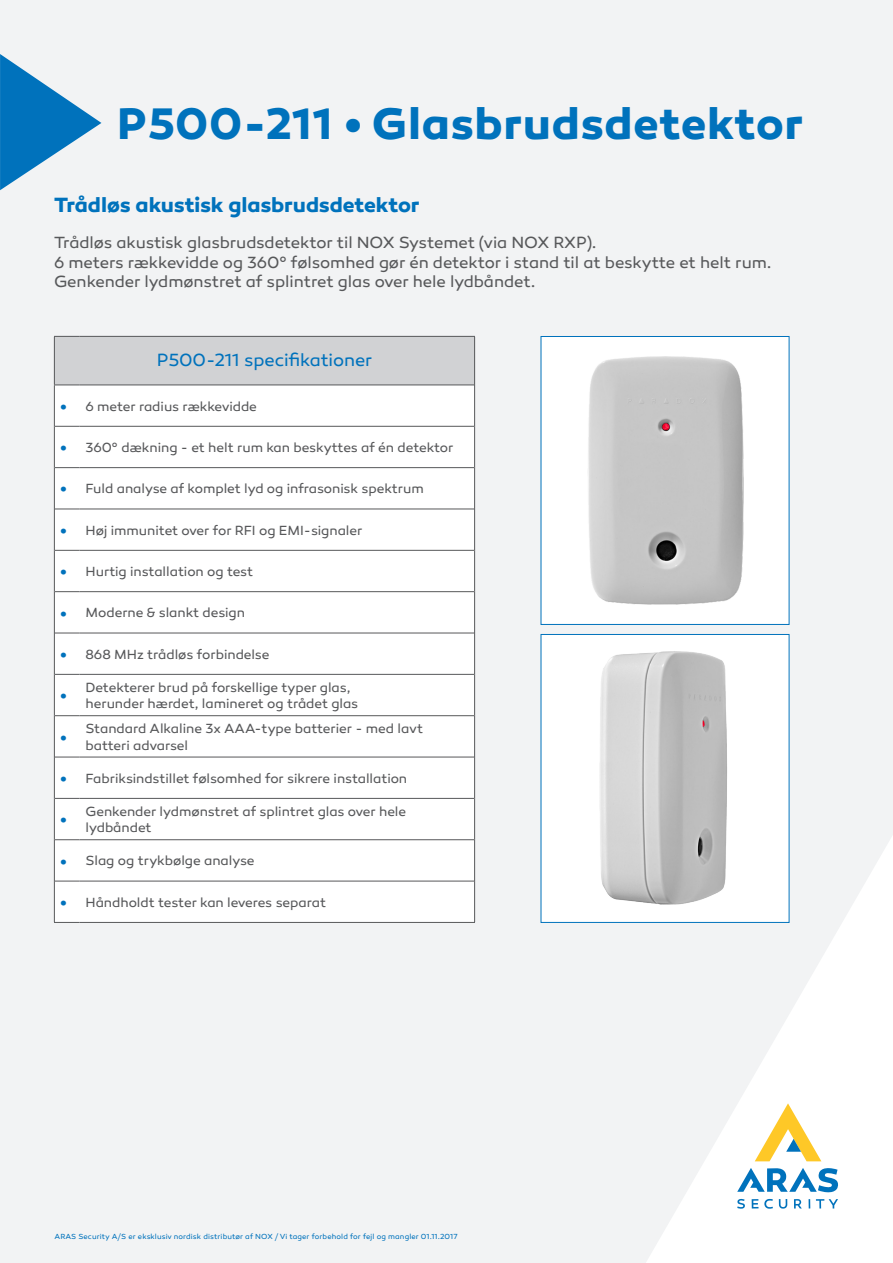
<style>
.page{position:relative;width:893px;height:1263px;background:#f2f3f4}
.page>*{position:absolute;margin:0;border:0;box-sizing:border-box;transform-origin:0 0}
.Titel_productgroep_i{font:700 45px "Canaro";letter-spacing:.015em;color:#0072bc}
.Titel_specs{font:700 21px "Canaro";letter-spacing:-.01em;color:#0072bc}
.Bodytekst{font:18px "Canaro";letter-spacing:-.005em;color:#0072bc}
.t1{font:16.5px "Canaro";letter-spacing:-.005em;color:#57585a}
.t2{font:700 16.5px "Canaro";color:#0072bc}
.Bodytekst-2{font:13.5px/16.5px "Canaro";letter-spacing:-.005em;color:#57585a}
.Titel_productgroep_i-2{font:7.5px "Canaro";letter-spacing:.015em;color:#0072bc}
</style>
<div class="page">
<svg style="left:646px;top:835px;width:247px;height:428px"></svg>
<svg style="left:752px;top:1199px;width:6px;height:9px"></svg>
<svg style="left:737px;top:1199px;width:8px;height:10px"></svg>
<svg style="left:779px;top:1199px;width:8px;height:10px"></svg>
<svg style="left:764px;top:1199px;width:9px;height:10px"></svg>
<svg style="left:816px;top:1199px;width:22px;height:9px"></svg>
<svg style="left:794px;top:1199px;width:8px;height:9px"></svg>
<svg style="left:737px;top:1168px;width:101px;height:24px"></svg>
<svg style="left:755px;top:1103px;width:66px;height:58px"></svg>
<svg style="left:0;top:54px;width:101px;height:136px"></svg>
<div style="left:54px;top:336px;width:421px;height:49px;background:#d1d2d4"></div>
<svg style="left:55px;top:386px;width:419px;height:536px"></svg>
<hr style="left:54px;top:337px;width:1px;height:48px;background:#57585a">
<hr style="left:474px;top:337px;width:1px;height:48px;background:#57585a">
<hr style="left:474px;top:385px;width:1px;height:41px;background:#57585a">
<hr style="left:474px;top:426px;width:1px;height:42px;background:#57585a">
<hr style="left:474px;top:468px;width:1px;height:41px;background:#57585a">
<hr style="left:474px;top:509px;width:1px;height:41px;background:#57585a">
<hr style="left:474px;top:550px;width:1px;height:42px;background:#57585a">
<hr style="left:474px;top:592px;width:1px;height:41px;background:#57585a">
<hr style="left:474px;top:633px;width:1px;height:41px;background:#57585a">
<hr style="left:474px;top:674px;width:1px;height:42px;background:#57585a">
<hr style="left:474px;top:716px;width:1px;height:41px;background:#57585a">
<hr style="left:474px;top:757px;width:1px;height:41px;background:#57585a">
<hr style="left:474px;top:798px;width:1px;height:42px;background:#57585a">
<hr style="left:474px;top:840px;width:1px;height:41px;background:#57585a">
<hr style="left:474px;top:881px;width:1px;height:41px;background:#57585a">
<hr style="left:80px;top:922px;width:395px;height:1px;background:#57585a">
<hr style="left:80px;top:385px;width:394px;height:1px;background:#57585a">
<hr style="left:80px;top:426px;width:394px;height:1px;background:#57585a">
<hr style="left:80px;top:467px;width:394px;height:1px;background:#57585a">
<hr style="left:80px;top:509px;width:394px;height:1px;background:#57585a">
<hr style="left:80px;top:550px;width:394px;height:1px;background:#57585a">
<hr style="left:80px;top:591px;width:394px;height:1px;background:#57585a">
<hr style="left:80px;top:633px;width:394px;height:1px;background:#57585a">
<hr style="left:80px;top:674px;width:394px;height:1px;background:#57585a">
<hr style="left:80px;top:715px;width:394px;height:1px;background:#57585a">
<hr style="left:80px;top:757px;width:394px;height:1px;background:#57585a">
<hr style="left:80px;top:798px;width:394px;height:1px;background:#57585a">
<hr style="left:80px;top:839px;width:394px;height:1px;background:#57585a">
<hr style="left:80px;top:881px;width:394px;height:1px;background:#57585a">
<svg style="left:54px;top:336px;width:26px;height:1px"></svg>
<hr style="left:80px;top:336px;width:395px;height:1px;background:#57585a">
<svg style="left:55px;top:385px;width:25px;height:1px"></svg>
<svg style="left:55px;top:426px;width:25px;height:1px"></svg>
<svg style="left:55px;top:467px;width:25px;height:1px"></svg>
<svg style="left:55px;top:509px;width:25px;height:1px"></svg>
<svg style="left:55px;top:550px;width:25px;height:1px"></svg>
<svg style="left:55px;top:591px;width:25px;height:1px"></svg>
<svg style="left:55px;top:633px;width:25px;height:1px"></svg>
<svg style="left:55px;top:674px;width:25px;height:1px"></svg>
<svg style="left:55px;top:715px;width:25px;height:1px"></svg>
<svg style="left:55px;top:757px;width:25px;height:1px"></svg>
<svg style="left:55px;top:798px;width:25px;height:1px"></svg>
<svg style="left:55px;top:839px;width:25px;height:1px"></svg>
<svg style="left:55px;top:881px;width:25px;height:1px"></svg>
<svg style="left:54px;top:922px;width:26px;height:1px"></svg>
<hr style="left:54px;top:385px;width:1px;height:41px;background:#57585a">
<hr style="left:54px;top:426px;width:1px;height:42px;background:#57585a">
<hr style="left:54px;top:468px;width:1px;height:41px;background:#57585a">
<hr style="left:54px;top:509px;width:1px;height:41px;background:#57585a">
<hr style="left:54px;top:550px;width:1px;height:42px;background:#57585a">
<hr style="left:54px;top:592px;width:1px;height:41px;background:#57585a">
<hr style="left:54px;top:633px;width:1px;height:41px;background:#57585a">
<hr style="left:54px;top:674px;width:1px;height:42px;background:#57585a">
<hr style="left:54px;top:716px;width:1px;height:41px;background:#57585a">
<hr style="left:54px;top:757px;width:1px;height:41px;background:#57585a">
<hr style="left:54px;top:798px;width:1px;height:42px;background:#57585a">
<hr style="left:54px;top:840px;width:1px;height:41px;background:#57585a">
<hr style="left:54px;top:881px;width:1px;height:41px;background:#57585a">
<div style="left:541px;top:336px;width:248px;height:288px;background:#fff"></div>
<img style="left:588px;top:356px;width:156px;height:248px">
<div style="left:541px;top:336px;width:248px;height:289px;border:1px solid #0072bc"></div>
<img style="left:543px;top:636px;width:244px;height:285px">
<div style="left:541px;top:634px;width:248px;height:289px;border:1px solid #0072bc"></div>
<p class="Titel_productgroep_i" style="left:117px;top:96px;width:688px">P500-211 • Glasbrudsdetektor</p>
<p class="Titel_specs" style="left:54px;top:192px;width:367px">Trådløs akustisk glasbrudsdetektor</p>
<p class="t1" style="left:54px;top:232px;width:544px">Trådløs akustisk glasbrudsdetektor til NOX Systemet (via NOX RXP).</p>
<p class="t1" style="left:54px;top:252px;width:719px">6 meters rækkevidde og 360° følsomhed gør én detektor i stand til at beskytte et helt rum.</p>
<p class="t1" style="left:54px;top:272px;width:483px">Genkender lydmønstret af splintret glas over hele lydbåndet.</p>
<p class="Bodytekst" style="left:157px;top:350px;width:217px">P500-211 specifikationer</p>
<p class="t2" style="left:60px;top:396px;width:8px">•</p>
<p class="Bodytekst-2" style="left:86px;top:398px;width:173px">6 meter radius rækkevidde</p>
<p class="t2" style="left:60px;top:437px;width:8px">•</p>
<p class="Bodytekst-2" style="left:86px;top:439px;width:369px">360° dækning - et helt rum kan beskyttes af én detektor</p>
<p class="t2" style="left:60px;top:479px;width:8px">•</p>
<p class="Bodytekst-2" style="left:86px;top:481px;width:340px">Fuld analyse af komplet lyd og infrasonisk spektrum</p>
<p class="t2" style="left:60px;top:520px;width:8px">•</p>
<p class="Bodytekst-2" style="left:86px;top:522px;width:278px">Høj immunitet over for RFI og EMI-signaler</p>
<p class="t2" style="left:60px;top:561px;width:8px">•</p>
<p class="Bodytekst-2" style="left:86px;top:563px;width:169px">Hurtig installation og test</p>
<p class="t2" style="left:60px;top:603px;width:8px">•</p>
<p class="Bodytekst-2" style="left:86px;top:605px;width:161px">Moderne &amp; slankt design</p>
<p class="t2" style="left:60px;top:644px;width:8px">•</p>
<p class="Bodytekst-2" style="left:86px;top:646px;width:185px">868 MHz trådløs forbindelse</p>
<p class="t2" style="left:60px;top:685px;width:8px">•</p>
<p class="Bodytekst-2" style="left:86px;top:679px;width:267px">Detekterer brud på forskellige typer glas,</p>
<p class="Bodytekst-2" style="left:86px;top:696px;width:274px">herunder hærdet, lamineret og trådet glas</p>
<p class="t2" style="left:60px;top:727px;width:8px">•</p>
<p class="Bodytekst-2" style="left:86px;top:720px;width:339px">Standard Alkaline 3x AAA-type batterier - med lavt batteri advarsel</p>
<p class="t2" style="left:60px;top:768px;width:8px">•</p>
<p class="Bodytekst-2" style="left:86px;top:770px;width:323px">Fabriksindstillet følsomhed for sikrere installation</p>
<p class="t2" style="left:60px;top:809px;width:8px">•</p>
<p class="Bodytekst-2" style="left:86px;top:803px;width:322px">Genkender lydmønstret af splintret glas over hele lydbåndet</p>
<p class="t2" style="left:60px;top:851px;width:8px">•</p>
<p class="Bodytekst-2" style="left:86px;top:853px;width:171px">Slag og trykbølge analyse</p>
<p class="t2" style="left:60px;top:892px;width:8px">•</p>
<p class="Bodytekst-2" style="left:86px;top:894px;width:242px">Håndholdt tester kan leveres separat</p>
<p class="Titel_productgroep_i-2" style="left:54px;top:1232px;width:405px">ARAS Security A/S er eksklusiv nordisk distributør af NOX / Vi tager forbehold for fejl og mangler 01.11.2017</p>
</div>
